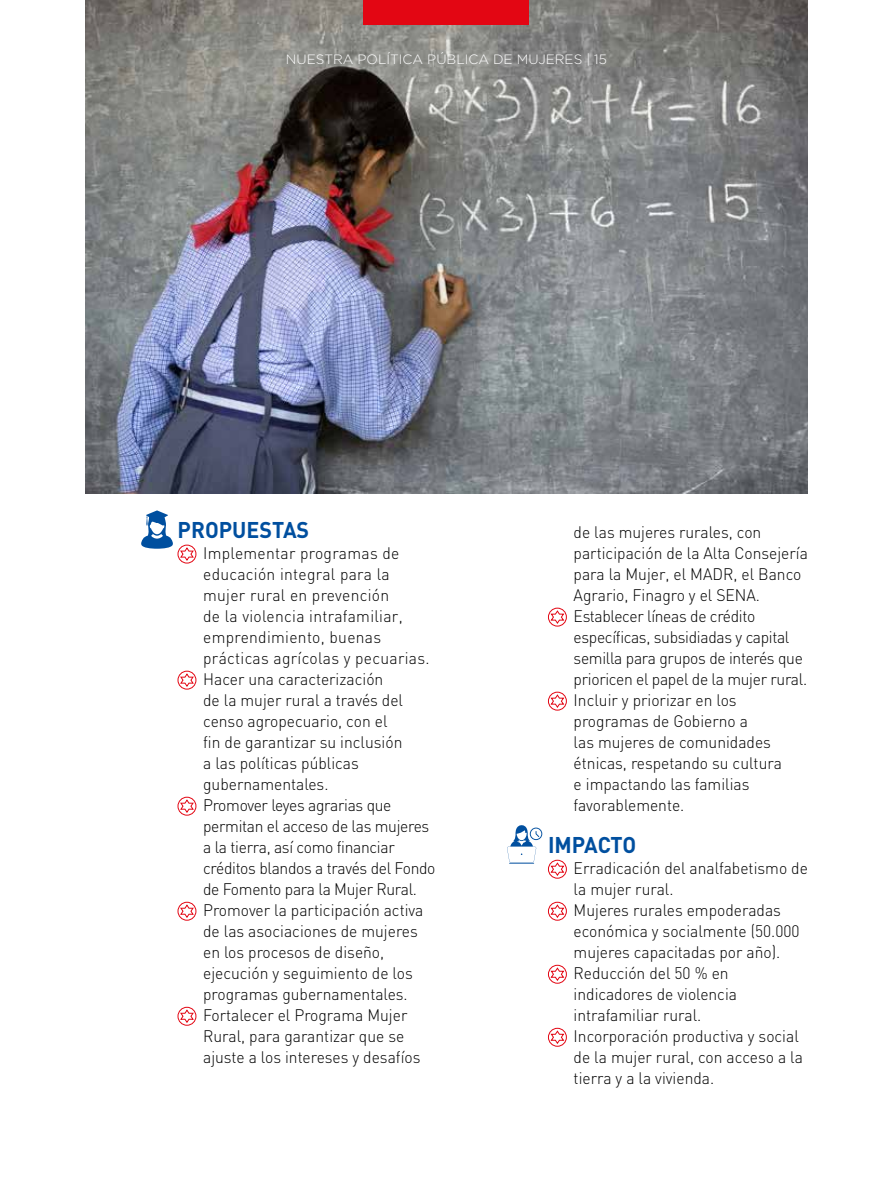
<style>
.page{position:relative;width:893px;height:1191px;background:#fff}
.page>*{position:absolute;margin:0;border:0;box-sizing:border-box;transform-origin:0 0}
.t1{font:700 22.5px "DIN";color:#004f9f;scale:.95 1}
.t2{font:300 16.5px/21px "DIN";color:#000;scale:.95 1}
.t3{font:300 13.5px "Gotham";color:#fff}
</style>
<div class="page">
<img style="left:85px;top:0;width:723px;height:493px">
<div style="left:364px;top:0;width:165px;height:25px;background:#e30613"></div>
<svg style="left:177px;top:670px;width:20px;height:20px"></svg>
<svg style="left:177px;top:796px;width:20px;height:20px"></svg>
<svg style="left:177px;top:901px;width:20px;height:20px"></svg>
<svg style="left:177px;top:1006px;width:20px;height:20px"></svg>
<svg style="left:548px;top:607px;width:19px;height:20px"></svg>
<svg style="left:548px;top:691px;width:19px;height:20px"></svg>
<svg style="left:548px;top:859px;width:19px;height:20px"></svg>
<svg style="left:548px;top:901px;width:19px;height:20px"></svg>
<svg style="left:548px;top:964px;width:19px;height:20px"></svg>
<svg style="left:548px;top:1027px;width:19px;height:20px"></svg>
<svg style="left:141px;top:510px;width:56px;height:54px"></svg>
<svg style="left:507px;top:825px;width:35px;height:38px"></svg>
<p class="t3" style="left:286px;top:52px;width:322px">NUESTRA POLÍTICA PÚBLICA DE MUJERES | 15</p>
<h1 class="t1" style="left:178px;top:515px;width:140px">PROPUESTAS</h1>
<p class="t2" style="left:203px;top:542px;width:246px">Implementar programas de educación integral para la mujer rural en prevención<br>de la violencia intrafamiliar, emprendimiento, buenas prácticas agrícolas y pecuarias.<br>Hacer una caracterización<br>de la mujer rural a través del censo agropecuario, con el<br>fin de garantizar su inclusión<br>a las políticas públicas gubernamentales.<br>Promover leyes agrarias que permitan el acceso de las mujeres a la tierra, así como financiar créditos blandos a través del Fondo de Fomento para la Mujer Rural.<br>Promover la participación activa de las asociaciones de mujeres en los procesos de diseño, ejecución y seguimiento de los programas gubernamentales.<br>Fortalecer el Programa Mujer<br>Rural, para garantizar que se ajuste a los intereses y desafíos</p>
<p class="t2" style="left:574px;top:521px;width:248px">de las mujeres rurales, con participación de la Alta Consejería para la Mujer, el MADR, el Banco<br>Agrario, Finagro y el SENA.<br>Establecer líneas de crédito específicas, subsidiadas y capital semilla para grupos de interés que prioricen el papel de la mujer rural.<br>Incluir y priorizar en los programas de Gobierno a<br>las mujeres de comunidades étnicas, respetando su cultura<br>e impactando las familias favorablemente.</p>
<h1 class="t1" style="left:548px;top:830px;width:94px">IMPACTO</h1>
<p class="t2" style="left:574px;top:857px;width:248px">Erradicación del analfabetismo de la mujer rural.<br>Mujeres rurales empoderadas económica y socialmente (50.000 mujeres capacitadas por año).<br>Reducción del 50 % en indicadores de violencia intrafamiliar rural.<br>Incorporación productiva y social de la mujer rural, con acceso a la tierra y a la vivienda.</p>
</div>
